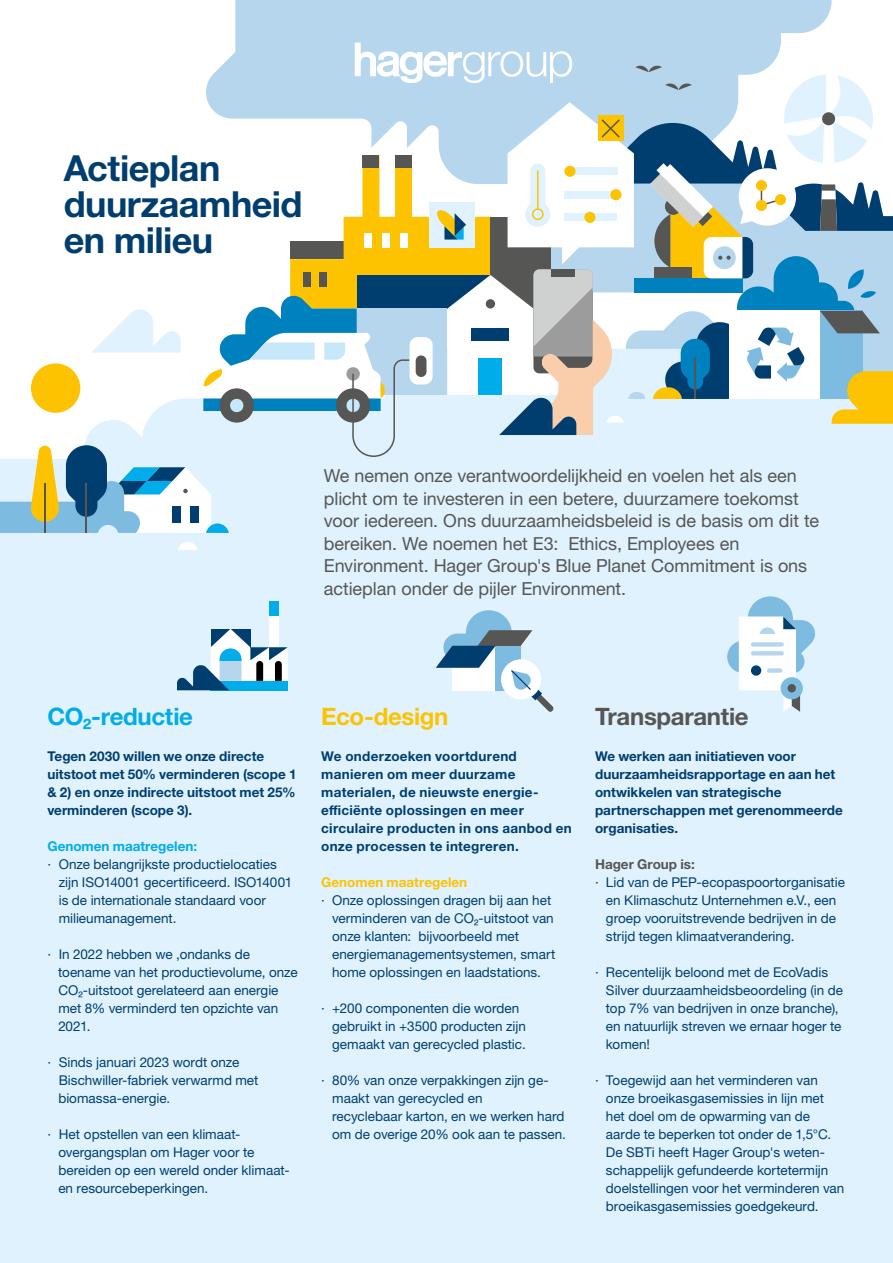
<style>
.page{position:relative;width:893px;height:1263px;background:#fff}
.page>*{position:absolute;margin:0;border:0;box-sizing:border-box;transform-origin:0 0}
.t1{font:700 36px/36px "Helvetica Neue LTW1 G";letter-spacing:-.015em;color:#003e6f}
.t2{font:700 24px "Helvetica Neue LTW1 G";letter-spacing:-.01em;color:#565655}
.t3{font:700 24px "Helvetica Neue LTW1 G";letter-spacing:-.015em;color:#00ace9}
.t4{font:700 24px "Helvetica Neue LTW1 G";letter-spacing:-.015em;color:#fdc300}
.t5{font:18px/22.5px "Helvetica Neue LTW1 G";letter-spacing:-.005em;color:#565655}
.t6{font:13.5px/18px "Helvetica Neue LTW1 G";color:#003e6f}
.t7{font:700 13.5px/18px "Helvetica Neue LTW1 G";color:#003e6f}
.t8{font:700 13.5px/18px "Helvetica Neue LTW1 G";letter-spacing:.02em;color:#003e6f}
.t9{font:700 13.5px "Helvetica Neue LTW1 G";color:#00ace9}
.t10{font:700 13.5px "Helvetica Neue LTW1 G";color:#fdc300}
.t11{font:700 13.5px "Helvetica Neue LTW1 G";color:#565655}
</style>
<div class="page">
<div style="left:0;top:533px;width:893px;height:730px;background:#dff2fd"></div>
<div style="left:235px;top:0;width:597px;height:43px;background:#b6d6ed"></div>
<svg style="left:178px;top:542px;width:20px;height:8px"></svg>
<div style="left:269px;top:615px;width:10px;height:32px;background:#fff"></div>
<div style="left:269px;top:601px;width:10px;height:14px;background:#00ace9"></div>
<svg style="left:177px;top:629px;width:111px;height:61px"></svg>
<svg style="left:436px;top:610px;width:118px;height:102px"></svg>
<svg style="left:727px;top:596px;width:89px;height:116px"></svg>
<svg style="left:0;top:43px;width:893px;height:490px"></svg>
<h1 class="t1" style="left:64px;top:149px;width:240px">Actieplan duurzaamheid en milieu</h1>
<p class="t5" style="left:324px;top:464px;width:497px">We nemen onze verantwoordelijkheid en voelen het als een plicht om te investeren in een betere, duurzamere toekomst voor iedereen. Ons duurzaamheidsbeleid is de basis om dit te bereiken. We noemen het E3: Ethics, Employees en Environment. Hager Group's Blue Planet Commitment is ons actieplan onder de pijler Environment.</p>
<h2 class="t3" style="left:47px;top:702px;width:147px">CO₂-reductie</h2>
<p class="t7" style="left:47px;top:747px;width:251px">Tegen 2030 willen we onze directe uitstoot met 50% verminderen (scope 1 &amp; 2) en onze indirecte uitstoot met 25% verminderen (scope 3).</p>
<p class="t9" style="left:47px;top:838px;width:151px">Genomen maatregelen:</p>
<p class="t6" style="left:59px;top:855px;width:235px;text-indent:-11px">· Onze belangrijkste productielocaties zijn ISO14001 gecertificeerd. ISO14001 is de internationale standaard voor milieumanagement.</p>
<p class="t6" style="left:58px;top:945px;width:241px;text-indent:-11px">· In 2022 hebben we ,ondanks de toename van het productievolume, onze<br>CO₂-uitstoot gerelateerd aan energie met 8% verminderd ten opzichte van<br>2021.</p>
<p class="t6" style="left:58px;top:1053px;width:202px;text-indent:-11px">· Sinds januari 2023 wordt onze<br>Bischwiller-fabriek verwarmd met biomassa-energie.</p>
<p class="t6" style="left:58px;top:1125px;width:233px;text-indent:-11px">· Het opstellen van een klimaat&shy;overgangsplan om Hager voor te bereiden op een wereld onder klimaat&shy;en resourcebeperkingen.</p>
<h2 class="t4" style="left:321px;top:702px;width:129px">Eco-design</h2>
<p class="t8" style="left:321px;top:747px;width:252px">We onderzoeken voortdurend manieren om meer duurzame materialen, de nieuwste energie&shy;efficiënte oplossingen en meer circulaire producten in ons aanbod en onze processen te integreren.</p>
<p class="t10" style="left:321px;top:874px;width:147px">Genomen maatregelen</p>
<p class="t6" style="left:332px;top:891px;width:225px;text-indent:-11px">· Onze oplossingen dragen bij aan het verminderen van de CO₂-uitstoot van onze klanten: bijvoorbeeld met energiemanagementsystemen, smart home oplossingen en laadstations.</p>
<p class="t6" style="left:332px;top:999px;width:195px;text-indent:-11px">· +200 componenten die worden gebruikt in +3500 producten zijn gemaakt van gerecycled plastic.</p>
<p class="t6" style="left:332px;top:1071px;width:235px;text-indent:-11px">· 80% van onze verpakkingen zijn ge&shy;maakt van gerecycled en<br>recyclebaar karton, en we werken hard om de overige 20% ook aan te passen.</p>
<h2 class="t2" style="left:595px;top:702px;width:155px">Transparantie</h2>
<p class="t7" style="left:595px;top:747px;width:249px">We werken aan initiatieven voor duurzaamheidsrapportage en aan het ontwikkelen van strategische partnerschappen met gerenommeerde organisaties.</p>
<p class="t11" style="left:595px;top:856px;width:101px">Hager Group is:</p>
<p class="t6" style="left:606px;top:873px;width:240px;text-indent:-11px">· Lid van de PEP-ecopaspoortorganisatie en Klimaschutz Unternehmen e.V., een groep vooruitstrevende bedrijven in de strijd tegen klimaatverandering.</p>
<p class="t6" style="left:606px;top:963px;width:239px;text-indent:-11px">· Recentelijk beloond met de EcoVadis<br>Silver duurzaamheidsbeoordeling (in de top 7% van bedrijven in onze branche), en natuurlijk streven we ernaar hoger te komen!</p>
<p class="t6" style="left:606px;top:1071px;width:240px;text-indent:-11px">· Toegewijd aan het verminderen van onze broeikasgasemissies in lijn met het doel om de opwarming van de aarde te beperken tot onder de 1,5°C.<br>De SBTi heeft Hager Group's weten&shy;schappelijk gefundeerde kortetermijn doelstellingen voor het verminderen van broeikasgasemissies goedgekeurd.</p>
</div>
